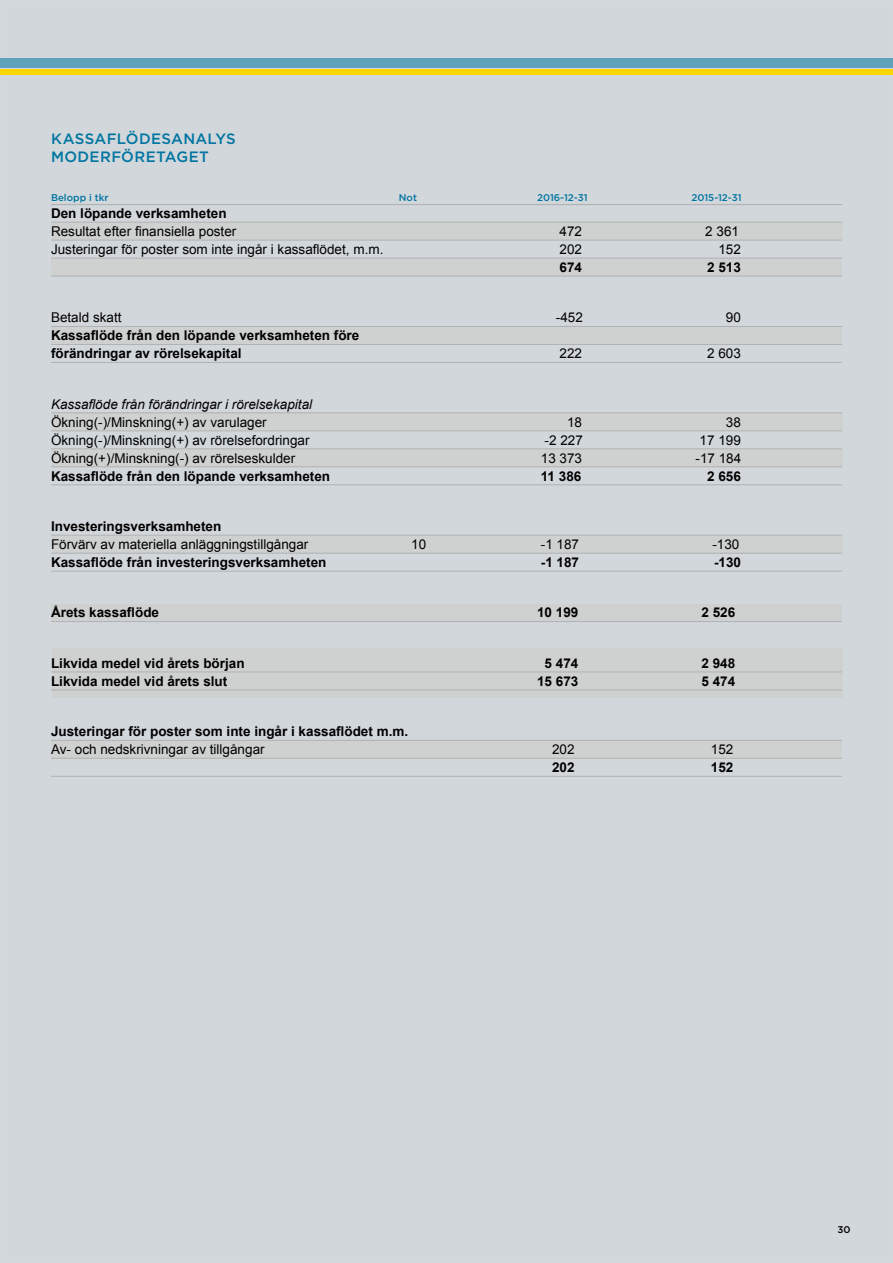
<style>
.page{position:relative;width:893px;height:1263px;background:#d2d7db}
.page>*{position:absolute;margin:0;border:0;box-sizing:border-box;transform-origin:0 0}
.t1{font:500 15px/18px "Gotham";letter-spacing:.025em;color:#0075a1}
.t2{font:700 13.5px/18px "Arial";color:#000}
.t3{font:13.5px "Arial";color:#000}
.t4{font:italic 13.5px "Arial";color:#000}
.t5{font:500 9.75px "Gotham";color:#0075a1}
.t6{font:500 9.75px "Gotham";color:#000}
</style>
<div class="page">
<div style="left:0;top:69px;width:892px;height:5px;background:#ffd600"></div>
<div style="left:0;top:59px;width:893px;height:9px;background:#60a1bb"></div>
<div style="left:51px;top:740px;width:791px;height:18px;background:#cfd0d0"></div>
<div style="left:52px;top:412px;width:791px;height:18px;background:#cfd0d0"></div>
<div style="left:51px;top:326px;width:791px;height:18px;background:#cfd0d0"></div>
<div style="left:51px;top:258px;width:791px;height:18px;background:#cfd0d0"></div>
<div style="left:52px;top:222px;width:791px;height:18px;background:#cfd0d0"></div>
<div style="left:52px;top:449px;width:791px;height:18px;background:#cfd0d0"></div>
<div style="left:52px;top:536px;width:791px;height:18px;background:#cfd0d0"></div>
<div style="left:51px;top:604px;width:791px;height:17px;background:#cfd0d0"></div>
<div style="left:52px;top:648px;width:791px;height:50px;background:#cfd0d0"></div>
<hr style="left:51px;top:204px;width:791px;height:1px;background:#b1b2b3">
<hr style="left:51px;top:222px;width:791px;height:1px;background:#b1b2b3">
<hr style="left:51px;top:240px;width:791px;height:1px;background:#b1b2b3">
<hr style="left:51px;top:258px;width:791px;height:1px;background:#b1b2b3">
<hr style="left:51px;top:276px;width:791px;height:1px;background:#b1b2b3">
<hr style="left:51px;top:326px;width:791px;height:1px;background:#b1b2b3">
<hr style="left:51px;top:344px;width:791px;height:1px;background:#b1b2b3">
<hr style="left:51px;top:362px;width:791px;height:1px;background:#b1b2b3">
<hr style="left:51px;top:413px;width:791px;height:1px;background:#b1b2b3">
<hr style="left:51px;top:431px;width:791px;height:1px;background:#b1b2b3">
<hr style="left:51px;top:449px;width:791px;height:1px;background:#b1b2b3">
<hr style="left:51px;top:467px;width:791px;height:1px;background:#b1b2b3">
<hr style="left:51px;top:484px;width:791px;height:1px;background:#b1b2b3">
<hr style="left:51px;top:535px;width:791px;height:1px;background:#b1b2b3">
<hr style="left:51px;top:553px;width:791px;height:1px;background:#b1b2b3">
<hr style="left:51px;top:571px;width:791px;height:1px;background:#b1b2b3">
<hr style="left:51px;top:621px;width:791px;height:1px;background:#b1b2b3">
<hr style="left:51px;top:672px;width:791px;height:1px;background:#b1b2b3">
<hr style="left:51px;top:690px;width:791px;height:1px;background:#b1b2b3">
<hr style="left:51px;top:740px;width:791px;height:1px;background:#b1b2b3">
<hr style="left:51px;top:758px;width:791px;height:1px;background:#b1b2b3">
<hr style="left:51px;top:776px;width:791px;height:1px;background:#b1b2b3">
<p class="t1" style="left:51px;top:129px;width:186px">KASSAFLÖDESANALYS<br>MODERFÖRETAGET</p>
<p class="t5" style="left:51px;top:192px;width:59px">Belopp i tkr</p>
<p class="t5" style="left:399px;top:192px;width:20px">Not</p>
<p class="t5" style="left:537px;top:192px;width:52px">2016-12-31</p>
<p class="t5" style="left:691px;top:192px;width:52px">2015-12-31</p>
<p class="t2" style="left:51px;top:205px;width:177px">Den löpande verksamheten</p>
<p class="t3" style="left:51px;top:222px;width:187px">Resultat efter finansiella poster</p>
<p class="t3" style="left:560px;top:222px;width:24px">472</p>
<p class="t3" style="left:705px;top:222px;width:35px">2 361</p>
<p class="t3" style="left:51px;top:240px;width:334px">Justeringar för poster som inte ingår i kassaflödet, m.m.</p>
<p class="t3" style="left:560px;top:240px;width:24px">202</p>
<p class="t3" style="left:718px;top:240px;width:24px">152</p>
<p class="t2" style="left:560px;top:259px;width:24px">674</p>
<p class="t2" style="left:707px;top:259px;width:35px">2 513</p>
<p class="t3" style="left:51px;top:309px;width:72px">Betald skatt</p>
<p class="t3" style="left:556px;top:309px;width:29px">-452</p>
<p class="t3" style="left:726px;top:309px;width:17px">90</p>
<p class="t2" style="left:51px;top:327px;width:310px">Kassaflöde från den löpande verksamheten före förändringar av rörelsekapital</p>
<p class="t3" style="left:560px;top:345px;width:24px">222</p>
<p class="t3" style="left:707px;top:345px;width:35px">2 603</p>
<p class="t4" style="left:51px;top:395px;width:263px">Kassaflöde från förändringar i rörelsekapital</p>
<p class="t3" style="left:51px;top:413px;width:217px">Ökning(-)/Minskning(+) av varulager</p>
<p class="t3" style="left:567px;top:413px;width:17px">18</p>
<p class="t3" style="left:726px;top:413px;width:17px">38</p>
<p class="t3" style="left:51px;top:431px;width:260px">Ökning(-)/Minskning(+) av rörelsefordringar</p>
<p class="t3" style="left:545px;top:431px;width:40px">-2 227</p>
<p class="t3" style="left:700px;top:431px;width:43px">17 199</p>
<p class="t3" style="left:51px;top:449px;width:246px">Ökning(+)/Minskning(-) av rörelseskulder</p>
<p class="t3" style="left:541px;top:449px;width:43px">13 373</p>
<p class="t3" style="left:695px;top:449px;width:47px">-17 184</p>
<p class="t2" style="left:51px;top:467px;width:281px">Kassaflöde från den löpande verksamheten</p>
<p class="t2" style="left:541px;top:467px;width:42px">11 386</p>
<p class="t2" style="left:707px;top:467px;width:35px">2 656</p>
<p class="t2" style="left:51px;top:518px;width:172px">Investeringsverksamheten</p>
<p class="t3" style="left:51px;top:535px;width:259px">Förvärv av materiella anläggningstillgångar</p>
<p class="t3" style="left:411px;top:535px;width:17px">10</p>
<p class="t3" style="left:541px;top:535px;width:40px">-1 187</p>
<p class="t3" style="left:712px;top:535px;width:29px">-130</p>
<p class="t2" style="left:51px;top:554px;width:277px">Kassaflöde från investeringsverksamheten</p>
<p class="t2" style="left:541px;top:554px;width:40px">-1 187</p>
<p class="t2" style="left:714px;top:554px;width:29px">-130</p>
<p class="t2" style="left:51px;top:604px;width:110px">Årets kassaflöde</p>
<p class="t2" style="left:537px;top:604px;width:43px">10 199</p>
<p class="t2" style="left:701px;top:604px;width:35px">2 526</p>
<p class="t2" style="left:51px;top:654px;width:195px">Likvida medel vid årets början</p>
<p class="t2" style="left:545px;top:654px;width:35px">5 474</p>
<p class="t2" style="left:701px;top:654px;width:35px">2 948</p>
<p class="t2" style="left:51px;top:672px;width:178px">Likvida medel vid årets slut</p>
<p class="t2" style="left:537px;top:672px;width:43px">15 673</p>
<p class="t2" style="left:701px;top:672px;width:35px">5 474</p>
<p class="t2" style="left:51px;top:723px;width:359px">Justeringar för poster som inte ingår i kassaflödet m.m.</p>
<p class="t3" style="left:51px;top:740px;width:215px">Av- och nedskrivningar av tillgångar</p>
<p class="t3" style="left:552px;top:740px;width:24px">202</p>
<p class="t3" style="left:711px;top:740px;width:24px">152</p>
<p class="t2" style="left:552px;top:759px;width:24px">202</p>
<p class="t2" style="left:711px;top:759px;width:24px">152</p>
<p class="t6" style="left:837px;top:1223px;width:15px">30</p>
</div>
